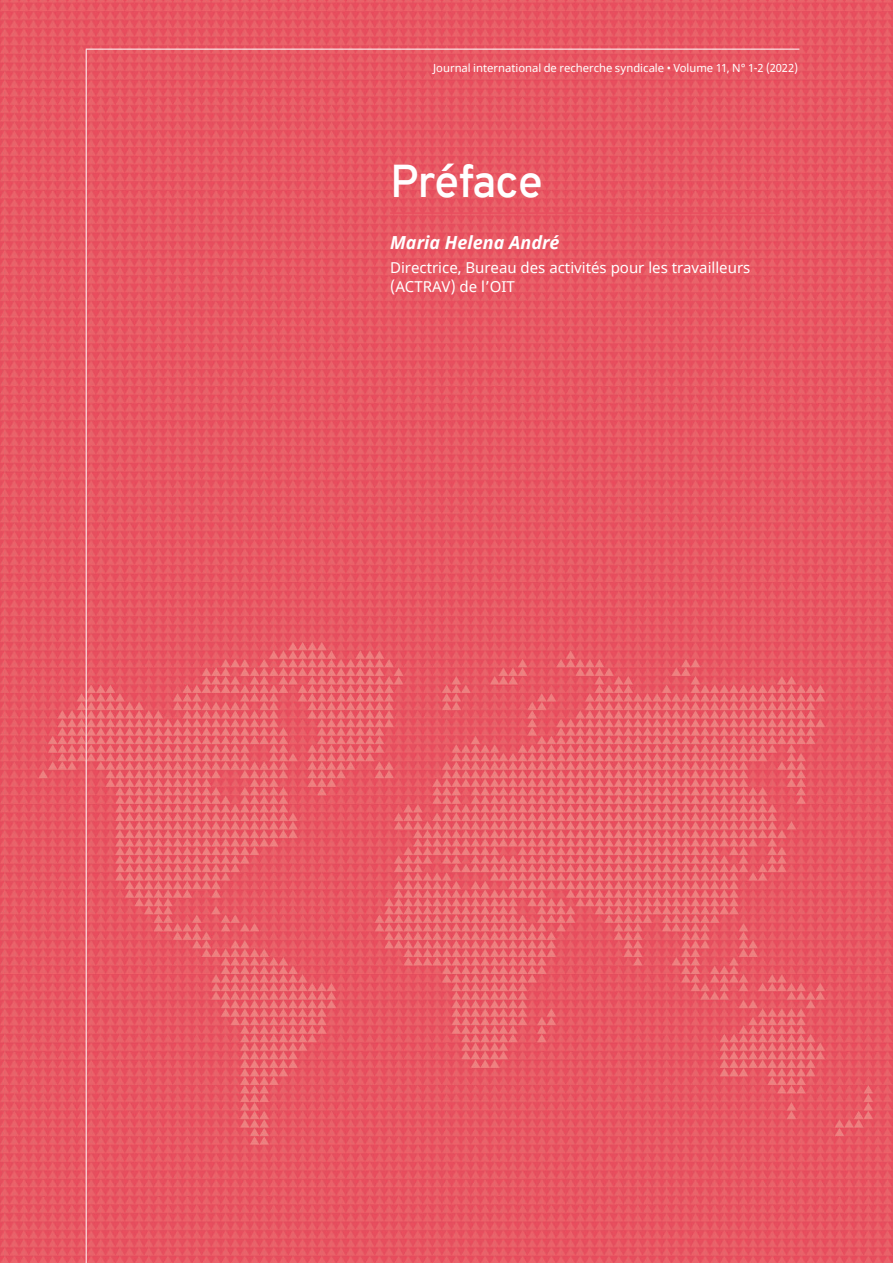
<style>
.page{position:relative;width:893px;height:1263px;background:#fff}
.page>*{position:absolute;margin:0;border:0;box-sizing:border-box;transform-origin:0 0}
.t1{font:600 45px "Overpass";letter-spacing:-.02em;color:#fff}
.t2{font:italic 700 18px "Noto Sans";color:#fff}
.t3{font:15px/19.5px "Noto Sans";color:#fff}
.t4{font:11.25px "Noto Sans";color:#fff}
</style>
<div class="page">
<img style="left:0;top:0;width:893px;height:1263px">
<hr style="left:86px;top:49px;width:713px;height:1px;background:#fff">
<hr style="left:86px;top:50px;width:1px;height:1213px;background:#fff">
<hr style="left:390px;top:212px;width:390px;height:2px;background:#e94f5f">
<p class="t4" style="left:433px;top:60px;width:366px">Journal international de recherche syndicale • Volume 11, N° 1-2 (2022)</p>
<h1 class="t1" style="left:390px;top:149px;width:154px">Préface</h1>
<p class="t2" style="left:390px;top:230px;width:171px">Maria Helena André</p>
<p class="t3" style="left:390px;top:258px;width:362px">Directrice, Bureau des activités pour les travailleurs (ACTRAV) de l’OIT</p>
</div>
